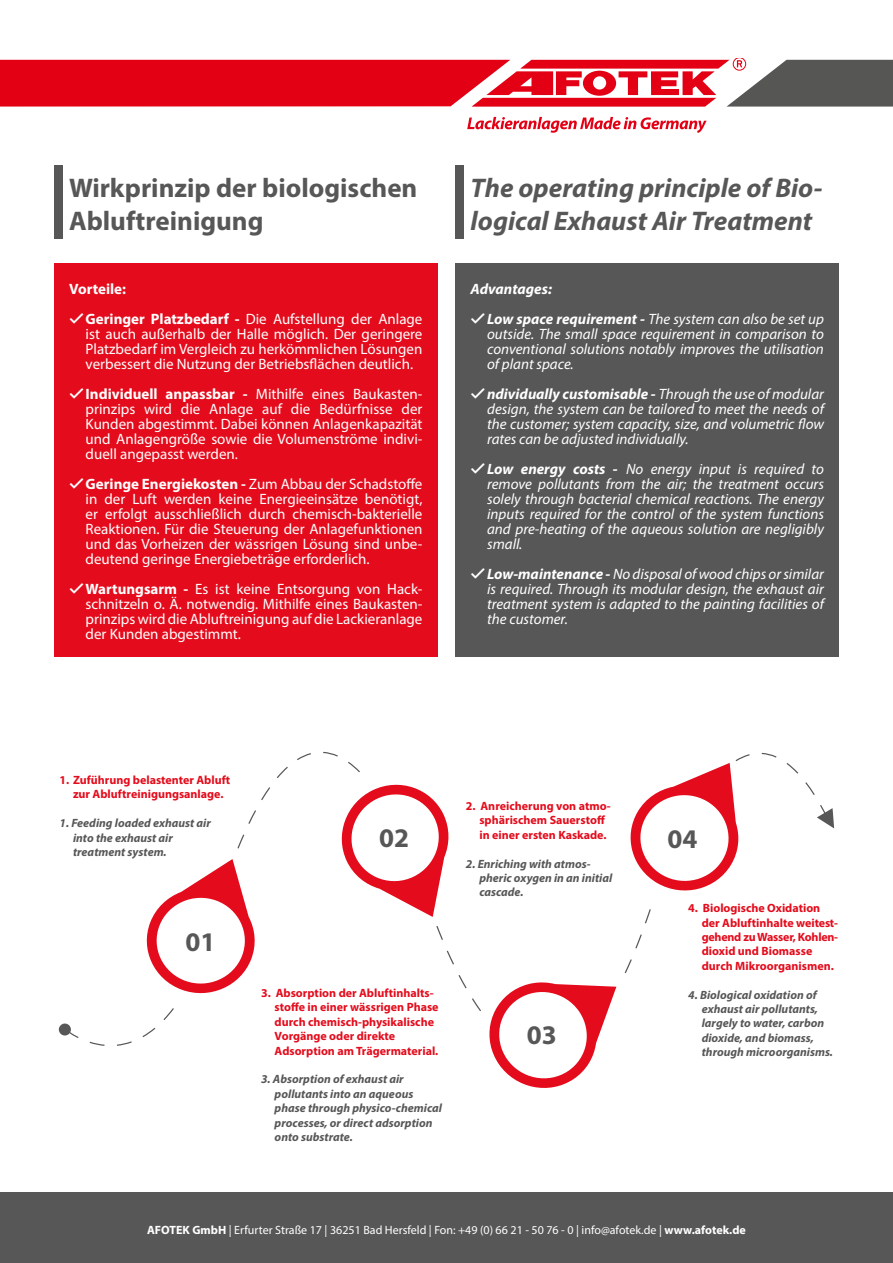
<style>
.page{position:relative;width:893px;height:1263px;background:#fff}
.page>*{position:absolute;margin:0;border:0;box-sizing:border-box;transform-origin:0 0}
.t1{font:italic 700 27px/32.4px "Myriad Pro";color:#585757}
.t2{font:700 27px/32.4px "Myriad Pro";color:#585757}
.t3{font:15px/15px "Myriad Pro";color:#fff;text-align:justify}
.t4{font:italic 15px/15px "Myriad Pro";color:#fff;text-align:justify}
.t5{font:italic 700 15px/30px "Myriad Pro";color:#fff}
.t6{font:700 15px/30px "Myriad Pro";color:#fff}
.t7{font:700 12px/14.4px "Myriad Pro";color:#e40c1c}
.t8{font:italic 700 12px/14.4px "Myriad Pro";color:#585757}
.t9{font:12px "Myriad Pro";color:#fff}
.s1{font-weight:400}
.s2{font-weight:700}
</style>
<div class="page">
<div style="left:54px;top:264px;width:383px;height:393px;background:#e40c1c"></div>
<div style="left:455px;top:264px;width:384px;height:393px;background:#585757"></div>
<div style="left:54px;top:165px;width:8px;height:74px;background:#585757"></div>
<div style="left:455px;top:165px;width:9px;height:74px;background:#585757"></div>
<svg style="left:297px;top:753px;width:14px;height:7px"></svg>
<svg style="left:436px;top:926px;width:7px;height:14px"></svg>
<svg style="left:447px;top:951px;width:7px;height:13px"></svg>
<svg style="left:65px;top:1031px;width:14px;height:7px"></svg>
<svg style="left:90px;top:1042px;width:15px;height:4px"></svg>
<svg style="left:163px;top:1008px;width:11px;height:12px"></svg>
<svg style="left:142px;top:1028px;width:13px;height:9px"></svg>
<svg style="left:117px;top:1041px;width:15px;height:5px"></svg>
<svg style="left:237px;top:834px;width:7px;height:14px"></svg>
<svg style="left:277px;top:767px;width:11px;height:11px"></svg>
<svg style="left:248px;top:810px;width:8px;height:14px"></svg>
<svg style="left:261px;top:787px;width:9px;height:13px"></svg>
<svg style="left:625px;top:959px;width:7px;height:14px"></svg>
<svg style="left:645px;top:909px;width:6px;height:14px"></svg>
<svg style="left:805px;top:782px;width:10px;height:13px"></svg>
<svg style="left:635px;top:934px;width:7px;height:14px"></svg>
<svg style="left:786px;top:763px;width:12px;height:11px"></svg>
<svg style="left:762px;top:753px;width:14px;height:5px"></svg>
<div style="left:59px;top:1023px;width:12px;height:12px;background:#585757;border-radius:50%"></div>
<svg style="left:817px;top:805px;width:17px;height:23px"></svg>
<svg style="left:146px;top:859px;width:109px;height:135px"></svg>
<svg style="left:323px;top:752px;width:126px;height:165px"></svg>
<svg style="left:458px;top:975px;width:158px;height:113px"></svg>
<svg style="left:630px;top:754px;width:120px;height:137px"></svg>
<svg style="left:0;top:59px;width:893px;height:48px;background:#d23443"></svg>
<svg style="left:467px;top:117px;width:240px;height:16px"></svg>
<div style="left:0;top:1193px;width:893px;height:70px;background:#585757"></div>
<h1 class="t2" style="left:69px;top:171px;width:350px">Wirkprinzip der biologischen<br>Abluftreinigung</h1>
<p class="t6" style="left:86px;top:273px;width:338px;text-indent:-16px">Vorteile:<br>Geringer Platzbedarf - <span class="s1">Die Aufstellung der Anlage</span></p>
<p class="t3" style="left:86px;top:326px;width:338px">ist auch außerhalb der Halle möglich. Der geringere Platzbedarf im Vergleich zu herkömmlichen Lösungen verbessert die Nutzung der Betriebsflächen deutlich.</p>
<p class="t3" style="left:86px;top:386px;width:338px"><span class="s2">Individuell anpassbar -</span> Mithilfe eines Baukasten&shy;prinzips wird die Anlage auf die Bedürfnisse der Kunden abgestimmt. Dabei können Anlagenkapazität und Anlagengröße sowie die Volumenströme indivi&shy;duell angepasst werden.</p>
<p class="t3" style="left:86px;top:476px;width:338px"><span class="s2">Geringe Energiekosten -</span> Zum Abbau der Schadstoffe in der Luft werden keine Energieeinsätze benötigt, er erfolgt ausschließlich durch chemisch-bakterielle Reaktionen. Für die Steuerung der Anlagefunktionen und das Vorheizen der wässrigen Lösung sind unbe&shy;deutend geringe Energiebeträge erforderlich.</p>
<p class="t3" style="left:86px;top:581px;width:338px"><span class="s2">Wartungsarm -</span> Es ist keine Entsorgung von Hack&shy;schnitzeln o. Ä. notwendig. Mithilfe eines Baukasten&shy;prinzips wird die Abluftreinigung auf die Lackieranlage der Kunden abgestimmt.</p>
<h1 class="t1" style="left:471px;top:171px;width:353px">The operating principle of Bio&shy;logical Exhaust Air Treatment</h1>
<p class="t5" style="left:487px;top:273px;width:338px;text-indent:-16px">Advantages:<br>Low space requirement - <span class="s1">The system can also be set up</span></p>
<p class="t4" style="left:487px;top:326px;width:338px">outside. The small space requirement in comparison to conventional solutions notably improves the utilisation of plant space.</p>
<p class="t4" style="left:487px;top:386px;width:338px"><span class="s2">ndividually customisable -</span> Through the use of modular design, the system can be tailored to meet the needs of the customer; system capacity, size, and volumetric flow rates can be adjusted individually.</p>
<p class="t4" style="left:487px;top:461px;width:338px"><span class="s2">Low energy costs -</span> No energy input is required to remove pollutants from the air; the treatment occurs solely through bacterial chemical reactions. The energy inputs required for the control of the system functions and pre-heating of the aqueous solution are negligibly small.</p>
<p class="t4" style="left:487px;top:566px;width:338px"><span class="s2">Low-maintenance -</span> No disposal of wood chips or similar is required. Through its modular design, the exhaust air treatment system is adapted to the painting facilities of the customer.</p>
<p class="t7" style="left:60px;top:772px;width:172px;text-align:center">1. Zuführung belastenter Abluft zur Abluftreinigungsanlage.</p>
<p class="t8" style="left:73px;top:816px;width:139px;text-indent:-14px">1. Feeding loaded exhaust air into the exhaust air treatment system.</p>
<h1 class="t2" style="left:186px;top:925px;width:31px">01</h1>
<h1 class="t2" style="left:379px;top:821px;width:31px">02</h1>
<p class="t7" style="left:479px;top:798px;width:133px;text-indent:-14px">2. Anreicherung von atmo&shy;sphärischem Sauerstoff in einer ersten Kaskade.</p>
<p class="t8" style="left:479px;top:856px;width:134px;text-indent:-14px">2. Enriching with atmos&shy;pheric oxygen in an initial cascade.</p>
<p class="t7" style="left:275px;top:985px;width:165px;text-indent:-14px">3. Absorption der Abluftinhalts&shy;stoffe in einer wässrigen Phase durch chemisch-physikalische<br>Vorgänge oder direkte<br>Adsorption am Trägermaterial.</p>
<p class="t8" style="left:275px;top:1072px;width:169px;text-indent:-14px">3. Absorption of exhaust air pollutants into an aqueous phase through physico-chemical processes, or direct adsorption onto substrate.</p>
<h1 class="t2" style="left:527px;top:1017px;width:31px">03</h1>
<h1 class="t2" style="left:668px;top:822px;width:31px">04</h1>
<p class="t7" style="left:702px;top:900px;width:138px;text-indent:-13px">4. Biologische Oxidation der Abluftinhalte weitest&shy;gehend zu Wasser, Kohlen&shy;dioxid und Biomasse durch Mikroorganismen.</p>
<p class="t8" style="left:702px;top:987px;width:133px;text-indent:-14px">4. Biological oxidation of exhaust air pollutants, largely to water, carbon dioxide, and biomass, through microorganisms.</p>
<p class="t9" style="left:147px;top:1223px;width:600px"><span class="s2">AFOTEK GmbH</span> | Erfurter Straße 17 | 36251 Bad Hersfeld | Fon: +49 (0) 66 21 - 50 76 - 0 | info@afotek.de | <span class="s2">www.afotek.de</span></p>
</div>
